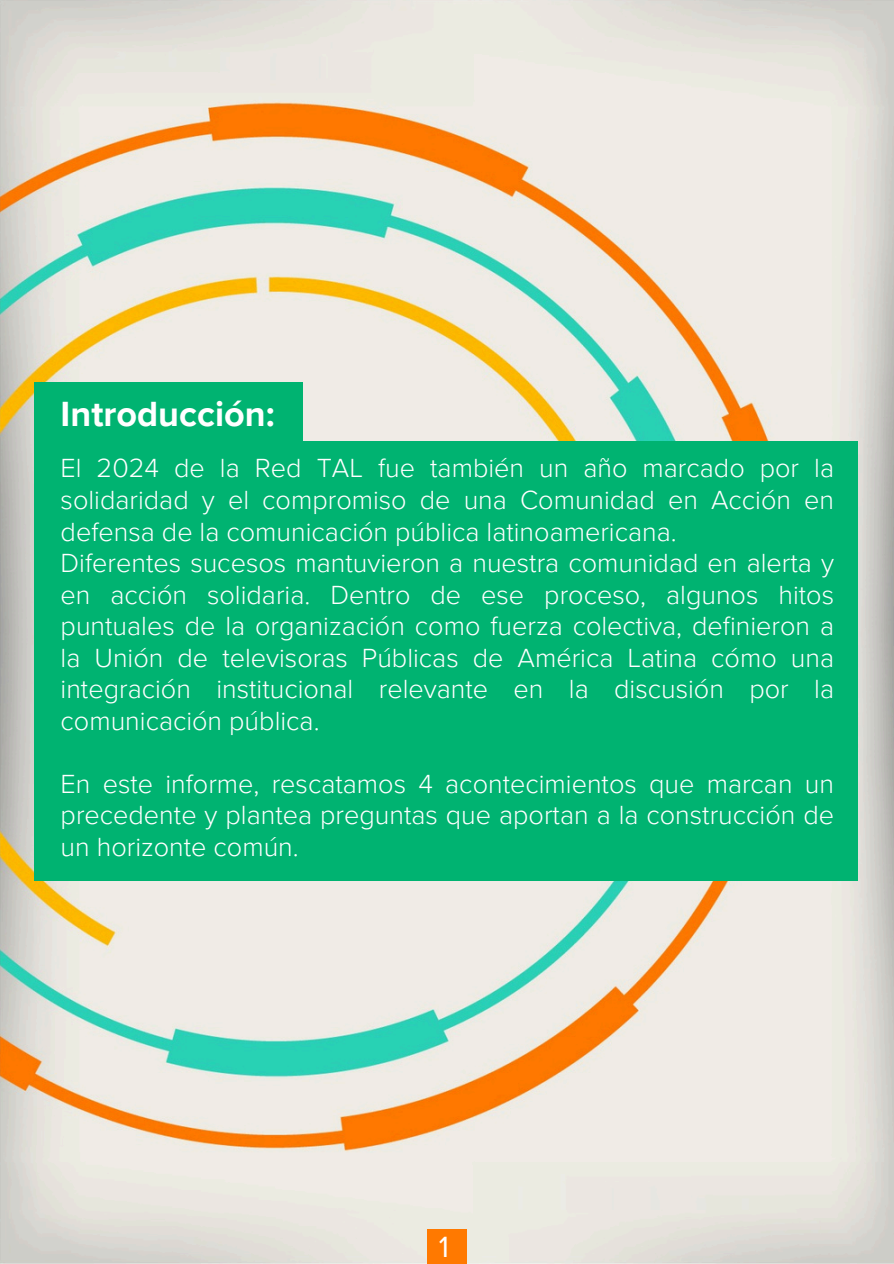
<style>
.page{position:relative;width:894px;height:1264px;background:#fff}
.page>*{position:absolute;margin:0;border:0;box-sizing:border-box;transform-origin:0 0}
.t1{font:700 36px "Proxima Nova";color:#fff}
.t2{font:30.15px "Proxima Nova";color:#fff}
.t3{font:300 27px/31.5px "Proxima Nova";color:#fff;text-align:justify}
</style>
<div class="page">
<img style="left:0;top:0;width:893px;height:1263px">
<div style="left:427px;top:1228px;width:39px;height:35px;background:#ff7900"></div>
<div style="left:34px;top:383px;width:268px;height:72px;background:#00b371"></div>
<div style="left:34px;top:441px;width:823px;height:439px;background:#00b371"></div>
<p class="t1" style="left:61px;top:392px;width:216px">Introducción:</p>
<h1 class="t3" style="left:61px;top:453px;width:774px">El 2024 de la Red TAL fue también un año marcado por la solidaridad y el compromiso de una Comunidad en Acción en defensa de la comunicación pública latinoamericana.</h1>
<p class="t3" style="left:61px;top:548px;width:774px">Diferentes sucesos mantuvieron a nuestra comunidad en alerta y en acción solidaria. Dentro de ese proceso, algunos hitos puntuales de la organización como fuerza colectiva, definieron a la Unión de televisoras Públicas de América Latina cómo una integración institucional relevante en la discusión por la comunicación pública.</p>
<p class="t3" style="left:61px;top:768px;width:774px">En este informe, rescatamos 4 acontecimientos que marcan un precedente y plantea preguntas que aportan a la construcción de un horizonte común.</p>
<p class="t2" style="left:438px;top:1229px;width:12px">1</p>
</div>
